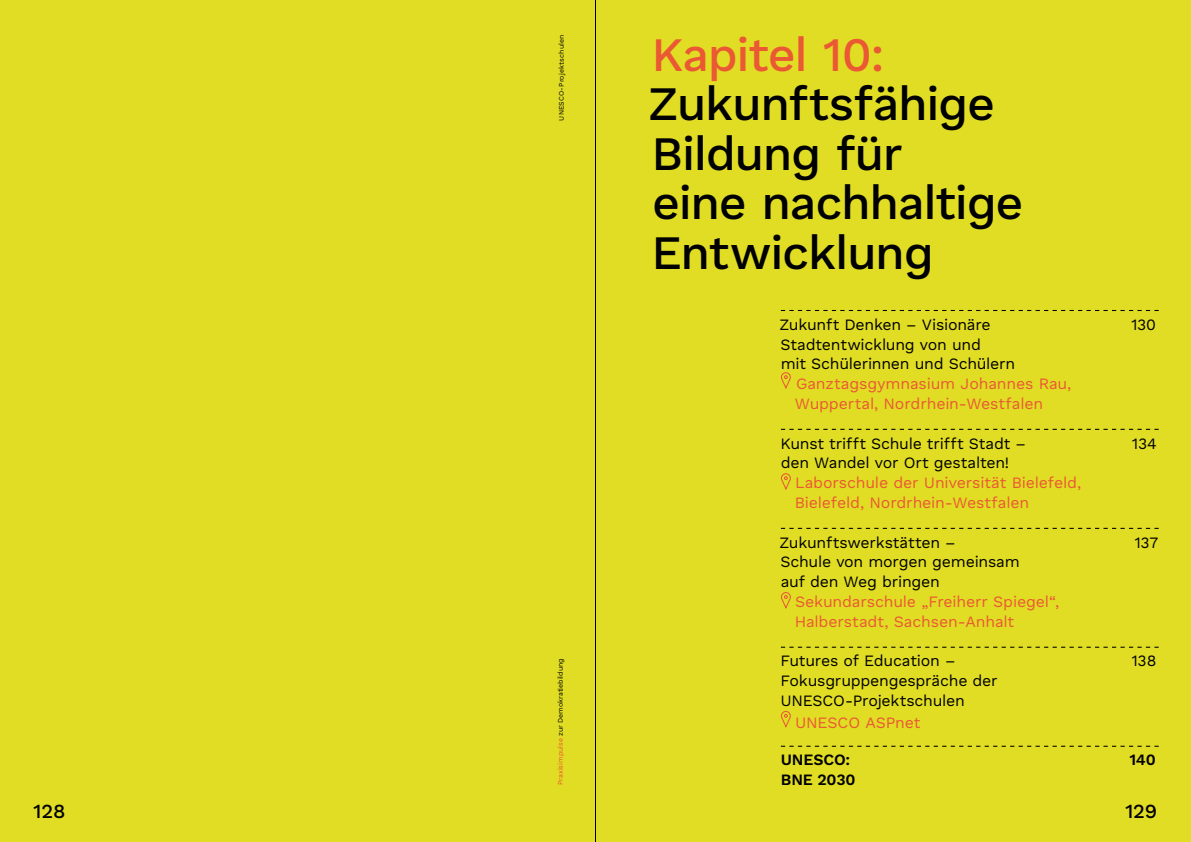
<style>
.page{position:relative;width:1191px;height:842px;background:#e1dd24}
.page>*{position:absolute;margin:0;border:0;box-sizing:border-box;transform-origin:0 0}
.t1{font:500 48px/49.6px "Work Sans DUK";letter-spacing:-.025em;color:#000}
.t2{font:500 48px "Work Sans DUK";letter-spacing:-.025em;color:#ea5834}
.t3{font:500 20px "Work Sans DUK";letter-spacing:-.01em;color:#000}
.t4{font:15.8px/19.8px "Work Sans DUK";letter-spacing:-.015em;color:#000}
.t5{font:15.8px/19.8px "Work Sans DUK";letter-spacing:-.01em;color:#ea5834}
.t6{font:600 15.8px "Work Sans DUK";letter-spacing:-.01em;color:#000}
.t7{font:7px "Work Sans DUK";letter-spacing:-.005em;color:#000}
.t8{font:7px "Work Sans DUK";letter-spacing:.02em;color:#000}
.s1{color:#ea5834}
</style>
<div class="page">
<svg style="left:781px;top:310px;width:377px;height:1px"></svg>
<svg style="left:781px;top:429px;width:377px;height:1px"></svg>
<svg style="left:781px;top:528px;width:377px;height:1px"></svg>
<svg style="left:781px;top:647px;width:377px;height:1px"></svg>
<svg style="left:781px;top:746px;width:377px;height:1px"></svg>
<svg style="left:781px;top:372px;width:10px;height:17px"></svg>
<svg style="left:781px;top:473px;width:10px;height:17px"></svg>
<svg style="left:781px;top:592px;width:10px;height:17px"></svg>
<svg style="left:781px;top:711px;width:10px;height:17px"></svg>
<hr style="left:595px;top:0;width:1px;height:842px;background:#000">
<p class="t8" style="left:557px;top:121px;width:88px;rotate:-90deg">UNESCO-Projektschulen</p>
<p class="t7" style="left:556px;top:785px;width:128px;rotate:-90deg"><span class="s1">Praxisimpulse</span> zur Demokratiebildung</p>
<h1 class="t2" style="left:651px;top:26px;width:235px">Kapitel 10:</h1>
<h1 class="t1" style="left:648px;top:81px;width:377px">Zukunftsfähige<br>Bildung für<br>eine nachhaltige<br>Entwicklung</h1>
<p class="t4" style="left:779px;top:315px;width:213px">Zukunft Denken – Visionäre</p>
<p class="t4" style="left:1131px;top:315px;width:26px">130</p>
<p class="t4" style="left:780px;top:335px;width:236px">Stadtentwicklung von und<br>mit Schülerinnen und Schülern</p>
<p class="t5" style="left:795px;top:375px;width:278px">Ganztagsgymnasium Johannes Rau,<br>Wuppertal, Nordrhein-Westfalen</p>
<p class="t4" style="left:780px;top:434px;width:247px">Kunst trifft Schule trifft Stadt –</p>
<p class="t4" style="left:1131px;top:434px;width:26px">134</p>
<p class="t4" style="left:781px;top:454px;width:230px">den Wandel vor Ort gestalten!</p>
<p class="t5" style="left:794px;top:474px;width:288px">Laborschule der Universität Bielefeld,<br>Bielefeld, Nordrhein-Westfalen</p>
<p class="t4" style="left:779px;top:533px;width:178px">Zukunftswerkstätten –</p>
<p class="t4" style="left:1134px;top:533px;width:25px">137</p>
<p class="t4" style="left:780px;top:553px;width:241px">Schule von morgen gemeinsam auf den Weg bringen</p>
<p class="t5" style="left:794px;top:592px;width:266px">Sekundarschule „Freiherr Spiegel“,<br>Halberstadt, Sachsen-Anhalt</p>
<p class="t4" style="left:780px;top:652px;width:176px">Futures of Education –</p>
<p class="t4" style="left:1131px;top:652px;width:26px">138</p>
<p class="t4" style="left:780px;top:672px;width:219px">Fokusgruppengespräche der<br>UNESCO-Projektschulen</p>
<p class="t5" style="left:795px;top:713px;width:127px">UNESCO ASPnet</p>
<p class="t6" style="left:780px;top:751px;width:71px">UNESCO:</p>
<p class="t6" style="left:1129px;top:751px;width:28px">140</p>
<p class="t6" style="left:781px;top:771px;width:76px">BNE 2030</p>
<p class="t3" style="left:33px;top:799px;width:34px">128</p>
<p class="t3" style="left:1125px;top:799px;width:34px">129</p>
</div>
